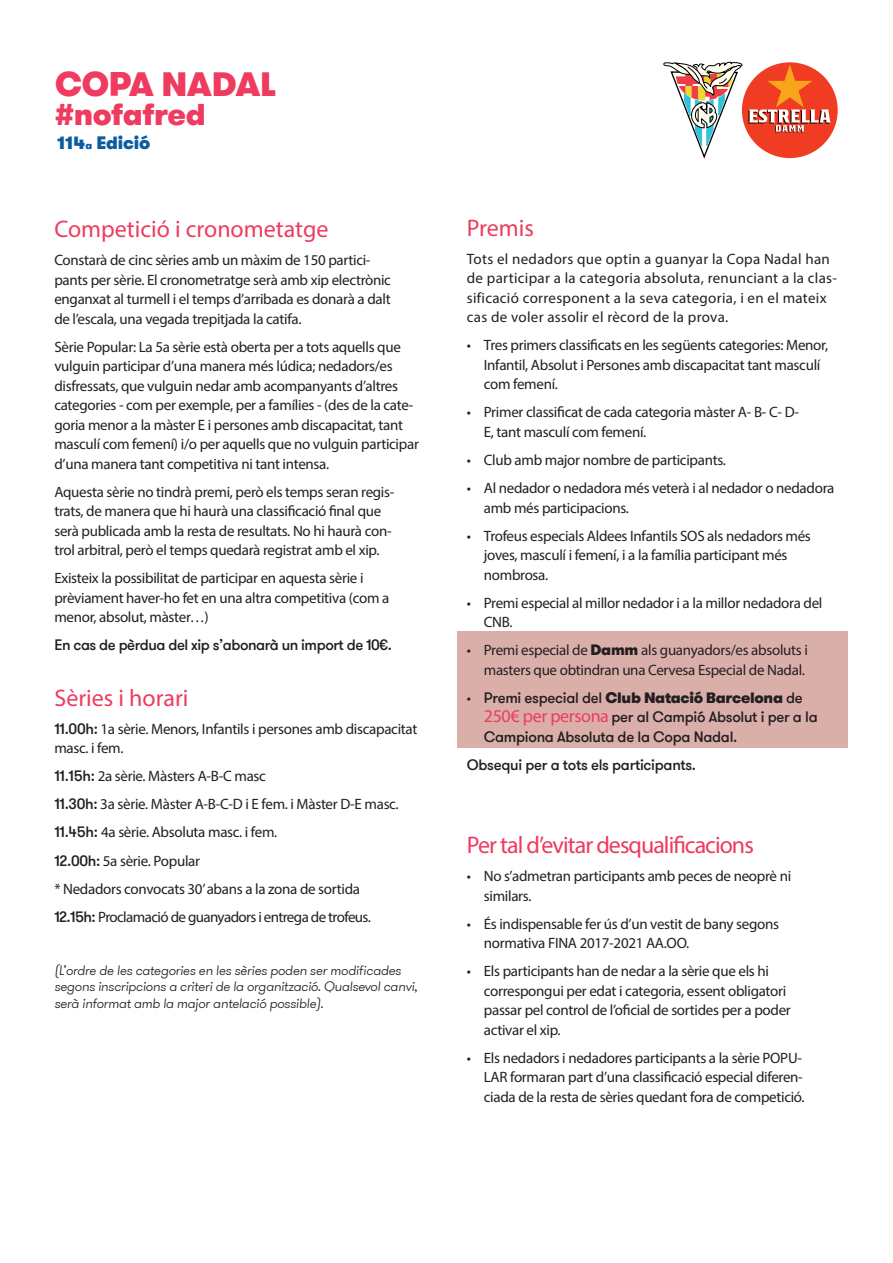
<style>
.page{position:relative;width:893px;height:1263px;background:#fff}
.page>*{position:absolute;margin:0;border:0;box-sizing:border-box;transform-origin:0 0}
.t1{font:900 33.75px "GT Walsheim Pro";letter-spacing:-.01em;color:#ee3b5f}
.t2{font:900 30px "GT Walsheim Pro";letter-spacing:-.01em;color:#ee3b5f}
.titols_OK{font:24px "Myriad Pro";letter-spacing:-.005em;color:#ee3b5f}
.titols_OK-2{font:24px "Myriad Pro";letter-spacing:-.04em;color:#ee3b5f}
.italica_horaris{font:24px "Myriad Pro";color:#ee3b5f}
.t3{font:900 17.7px "GT Walsheim Pro";letter-spacing:-.01em;color:#0c5ca2}
.text_base{font:15px/19.5px "Myriad Pro";letter-spacing:-.02em;color:#231f20}
.text_base-2{font:500 15px/19.5px "GT Walsheim Pro";letter-spacing:-.02em;color:#231f20}
.text_base-3{font:15px/19.5px "Myriad Pro";letter-spacing:.02em;color:#231f20}
.text_base-4{font:15px "Myriad Pro";letter-spacing:-.04em;color:#231f20}
.italica_horaris-2{font:italic 300 13.5px/16.5px "GT Walsheim Pro";letter-spacing:-.02em;color:#231f20}
.s1{font-size:10.2px}
.s2{font-family:"GT Walsheim Pro";font-weight:500}
.s3{font-family:"GT Walsheim Pro";font-weight:900}
.s4{font-family:"Myriad Pro";font-weight:400}
.s5{font-weight:900}
.s6{font-family:"Myriad Pro";font-weight:400;font-size:18px;color:#ee3b5f}
</style>
<div class="page">
<div style="left:458px;top:631px;width:390px;height:117px;background:#daafaa"></div>
<div style="left:742px;top:62px;width:96px;height:96px;background:#ef3c22;border-radius:50%"></div>
<svg style="left:663px;top:61px;width:168px;height:98px"></svg>
<h1 class="t1" style="left:55px;top:62px;width:222px">COPA NADAL</h1>
<h2 class="t2" style="left:55px;top:95px;width:152px">#nofafred</h2>
<p class="t3" style="left:57px;top:131px;width:95px">114<span class="s1">ª</span> Edició</p>
<p class="titols_OK" style="left:54px;top:214px;width:276px">Competició i cronometatge</p>
<p class="text_base" style="left:54px;top:250px;width:338px">Constarà de cinc sèries amb un màxim de 150 partici&shy;pants per sèrie. El cronometratge serà amb xip electrònic enganxat al turmell i el temps d’arribada es donarà a dalt de l’escala, una vegada trepitjada la catifa.</p>
<p class="text_base" style="left:54px;top:336px;width:366px">Sèrie Popular: La 5a sèrie està oberta per a tots aquells que vulguin participar d’una manera més lúdica; nedadors/es disfressats, que vulguin nedar amb acompanyants d’altres categories - com per exemple, per a famílies - (des de la cate&shy;goria menor a la màster E i persones amb discapacitat, tant masculí com femení) i/o per aquells que no vulguin participar d’una manera tant competitiva ni tant intensa.</p>
<p class="text_base" style="left:54px;top:481px;width:341px">Aquesta sèrie no tindrà premi, però els temps seran regis&shy;trats, de manera que hi haurà una classificació final que serà publicada amb la resta de resultats. No hi haurà con&shy;trol arbitral, però el temps quedarà registrat amb el xip.</p>
<p class="text_base" style="left:54px;top:568px;width:337px">Existeix la possibilitat de participar en aquesta sèrie i prèviament haver-ho fet en una altra competitiva (com a menor, absolut, màster…)</p>
<p class="text_base-2" style="left:54px;top:635px;width:339px">En cas de pèrdua del xip s’abonarà un import de 10€.</p>
<p class="titols_OK" style="left:54px;top:683px;width:136px">Sèries i horari</p>
<p class="text_base" style="left:54px;top:719px;width:365px"><span class="s2">11.00h:</span> 1a sèrie. Menors, Infantils i persones amb discapacitat masc. i fem.</p>
<p class="text_base" style="left:54px;top:766px;width:213px"><span class="s2">11.15h:</span> 2a sèrie. Màsters A-B-C masc</p>
<p class="text_base" style="left:54px;top:794px;width:346px"><span class="s2">11.30h:</span> 3a sèrie. Màster A-B-C-D i E fem. i Màster D-E masc.</p>
<p class="text_base" style="left:54px;top:822px;width:224px"><span class="s2">11.45h:</span> 4a sèrie. Absoluta masc. i fem.</p>
<p class="text_base" style="left:54px;top:850px;width:147px"><span class="s2">12.00h:</span> 5a sèrie. Popular</p>
<p class="text_base" style="left:54px;top:878px;width:307px">* Nedadors convocats 30’ abans a la zona de sortida</p>
<p class="text_base-4" style="left:54px;top:907px;width:318px"><span class="s2">12.15h:</span> Proclamació de guanyadors i entrega de trofeus.</p>
<p class="italica_horaris-2" style="left:54px;top:962px;width:365px">(L’ordre de les categories en les sèries poden ser modificades segons inscripcions a criteri de la organització. Qualsevol canvi, serà informat amb la major antelació possible).</p>
<p class="italica_horaris" style="left:467px;top:213px;width:69px">Premis</p>
<p class="text_base-3" style="left:467px;top:249px;width:372px">Tots el nedadors que optin a guanyar la Copa Nadal han de participar a la categoria absoluta, renunciant a la clas&shy;sificació corresponent a la seva categoria, i en el mateix cas de voler assolir el rècord de la prova.</p>
<p class="text_base" style="left:484px;top:335px;width:346px;text-indent:-17px">• Tres primers classificats en les següents categories: Menor,<br>Infantil, Absolut i Persones amb discapacitat tant masculí com femení.</p>
<p class="text_base" style="left:484px;top:402px;width:317px;text-indent:-17px">• Primer classificat de cada categoria màster A- B- C- D-<br>E, tant masculí com femení.</p>
<p class="text_base" style="left:467px;top:450px;width:261px">• Club amb major nombre de participants.</p>
<p class="text_base" style="left:484px;top:478px;width:352px;text-indent:-17px">• Al nedador o nedadora més veterà i al nedador o nedadora amb més participacions.</p>
<p class="text_base" style="left:484px;top:525px;width:329px;text-indent:-17px">• Trofeus especials Aldees Infantils SOS als nedadors més joves, masculí i femení, i a la família participant més nombrosa.</p>
<p class="text_base" style="left:484px;top:592px;width:340px;text-indent:-17px">• Premi especial al millor nedador i a la millor nedadora del<br>CNB.</p>
<p class="text_base" style="left:467px;top:640px;width:343px;text-align:right">• Premi especial de <span class="s3">Damm</span> als guanyadors/es absoluts i masters que obtindran una Cervesa Especial de Nadal.</p>
<p class="text_base-2" style="left:484px;top:688px;width:335px;text-indent:-17px"><span class="s4">•</span> Premi especial del <span class="s5">Club Natació Barcelona</span> de<br><span class="s6">250€ per persona</span> per al Campió Absolut i per a la<br>Campiona Absoluta de la Copa Nadal.</p>
<p class="text_base-2" style="left:467px;top:755px;width:231px">Obsequi per a tots els participants.</p>
<p class="titols_OK-2" style="left:467px;top:830px;width:288px">Per tal d’evitar desqualificacions</p>
<p class="text_base" style="left:484px;top:866px;width:309px;text-indent:-17px">• No s’admetran participants amb peces de neoprè ni similars.</p>
<p class="text_base" style="left:484px;top:914px;width:297px;text-indent:-17px">• És indispensable fer ús d’un vestit de bany segons normativa FINA 2017-2021 AA.OO.</p>
<p class="text_base" style="left:484px;top:961px;width:308px;text-indent:-17px">• Els participants han de nedar a la sèrie que els hi correspongui per edat i categoria, essent obligatori passar pel control de l’oficial de sortides per a poder activar el xip.</p>
<p class="text_base" style="left:484px;top:1048px;width:322px;text-indent:-17px">• Els nedadors i nedadores participants a la sèrie POPU-<br>LAR formaran part d’una classificació especial diferen&shy;ciada de la resta de sèries quedant fora de competició.</p>
</div>
